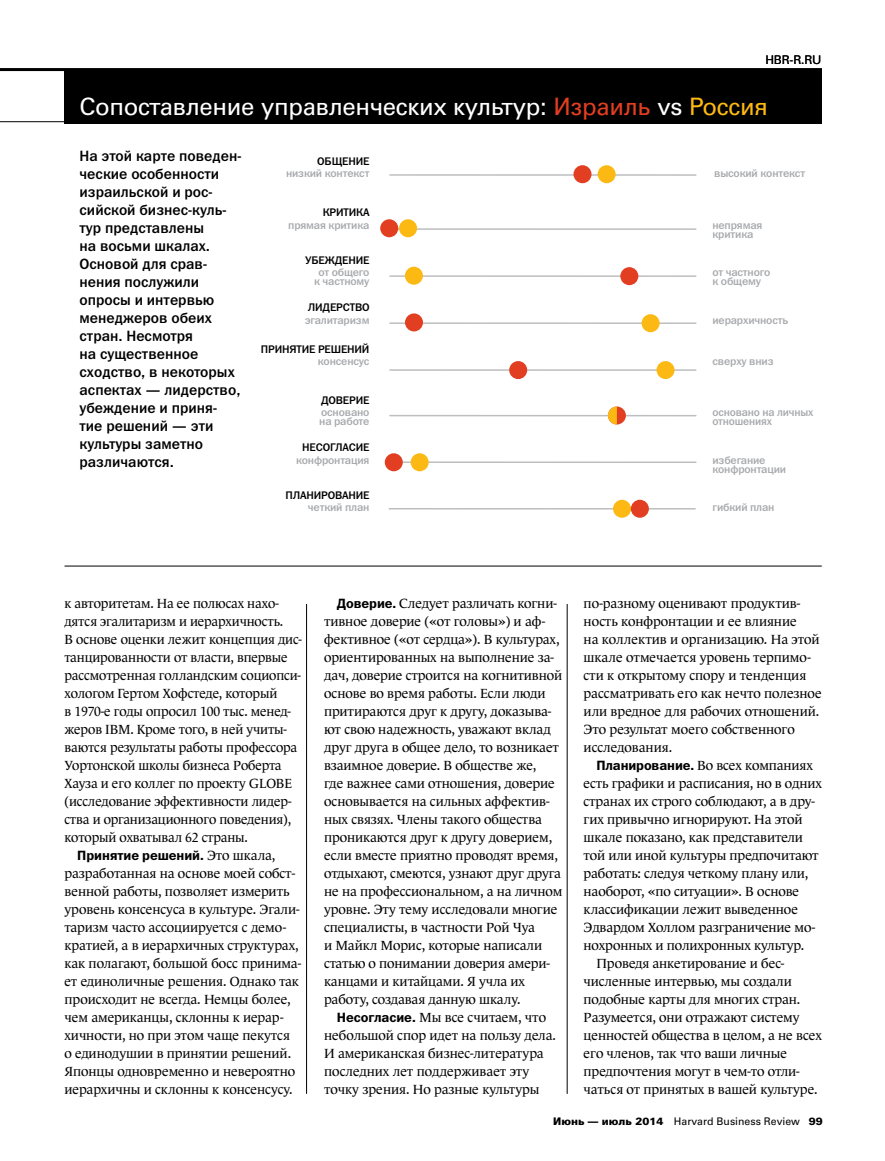
<style>
.page{position:relative;width:885px;height:1161px;background:#fff}
.page>*{position:absolute;margin:0;border:0;box-sizing:border-box;transform-origin:0 0}
.t1{font:24px "Univers Cyr";letter-spacing:-.015em;color:#fff}
.t2{font:18px "Univers Cyr";letter-spacing:.01em;color:#fff}
.t3{font:15px/18px "Franklin Gothic Medium C";color:#000}
.t4{font:13.5px/18px "Le Monde Journal";letter-spacing:-.01em;color:#000}
.t5{font:13.5px "Franklin Gothic Demi C";letter-spacing:-.005em;color:#000}
.t6{font:12px "Univers Cyr";color:#000}
.t7{font:11.1px/9px "Franklin Gothic Medium C";letter-spacing:-.015em;color:#a7a9ac}
.t8{font:11.1px "Franklin Gothic Medium C";letter-spacing:-.015em;color:#000}
.t9{font:10.5px "Univers Cyr";color:#000}
.s1{color:#e23e21}
.s2{color:#fdb913}
.s3{font-family:"Le Monde Journal"}
.s4{font-family:"Franklin Gothic Demi C"}
.s5{font-weight:900}
</style>
<div class="page">
<hr style="left:566px;top:604px;width:1px;height:490px;background:#000">
<hr style="left:306px;top:604px;width:1px;height:490px;background:#000">
<div style="left:64px;top:70px;width:757px;height:54px;background:#000"></div>
<hr style="left:390px;top:174px;width:305px;height:2px;background:#bcbec0">
<div style="left:573px;top:165px;width:18px;height:18px;background:#e23e21;border-radius:50%"></div>
<div style="left:597px;top:165px;width:18px;height:18px;background:#fdb913;border-radius:50%"></div>
<hr style="left:390px;top:228px;width:305px;height:2px;background:#bcbec0">
<div style="left:380px;top:219px;width:18px;height:18px;background:#e23e21;border-radius:50%"></div>
<div style="left:399px;top:219px;width:18px;height:18px;background:#fdb913;border-radius:50%"></div>
<hr style="left:390px;top:275px;width:305px;height:2px;background:#bcbec0">
<div style="left:405px;top:267px;width:18px;height:18px;background:#fdb913;border-radius:50%"></div>
<div style="left:620px;top:267px;width:18px;height:18px;background:#e23e21;border-radius:50%"></div>
<hr style="left:390px;top:322px;width:305px;height:2px;background:#bcbec0">
<div style="left:405px;top:313px;width:18px;height:18px;background:#e23e21;border-radius:50%"></div>
<div style="left:641px;top:314px;width:18px;height:18px;background:#fdb913;border-radius:50%"></div>
<hr style="left:390px;top:369px;width:305px;height:2px;background:#bcbec0">
<div style="left:509px;top:361px;width:18px;height:18px;background:#e23e21;border-radius:50%"></div>
<div style="left:656px;top:361px;width:18px;height:18px;background:#fdb913;border-radius:50%"></div>
<hr style="left:390px;top:461px;width:305px;height:2px;background:#bcbec0">
<div style="left:385px;top:453px;width:18px;height:18px;background:#e23e21;border-radius:50%"></div>
<div style="left:410px;top:453px;width:18px;height:18px;background:#fdb913;border-radius:50%"></div>
<hr style="left:389px;top:508px;width:306px;height:1px;background:#bcbec0">
<div style="left:613px;top:500px;width:18px;height:18px;background:#fdb913;border-radius:50%"></div>
<div style="left:630px;top:500px;width:18px;height:18px;background:#e23e21;border-radius:50%"></div>
<hr style="left:390px;top:415px;width:305px;height:1px;background:#bcbec0">
<hr style="left:64px;top:566px;width:757px;height:1px;background:#000">
<svg style="left:608px;top:406px;width:18px;height:18px"></svg>
<svg style="left:608px;top:406px;width:8px;height:18px"></svg>
<hr style="left:0;top:68px;width:821px;height:3px;background:#000">
<hr style="left:0;top:121px;width:821px;height:1px;background:#000">
<p class="t6" style="left:765px;top:52px;width:58px">hbrbr-R.ru</p>
<h1 class="t1" style="left:80px;top:92px;width:689px">Сопоставление управленческих культур: <span class="s1">Израиль</span> vs <span class="s2">Россия</span></h1>
<p class="t8" style="left:317px;top:155px;width:54px">ОБЩЕНИЕ</p>
<h2 class="t2" style="left:452px;top:99px;width:138px">Подчеркивайте</h2>
<p class="t3" style="left:80px;top:146px;width:163px">На этой карте поведен&shy;ческие особенности израильской и рос&shy;сийской бизнес-куль&shy;тур представлены<br>на восьми шкалах.<br>Основой для срав&shy;нения послужили опросы и интервью менеджеров обеих стран. Несмотря<br>на существенное сходство, в некоторых аспектах — лидерство, убеждение и приня&shy;тие решений — эти культуры заметно различаются.</p>
<p class="t7" style="left:286px;top:169px;width:85px">низкий контекст</p>
<p class="t7" style="left:714px;top:169px;width:93px">высокий контекст</p>
<p class="t8" style="left:322px;top:206px;width:48px">КРИТИКА</p>
<p class="t7" style="left:288px;top:220px;width:83px">прямая критика</p>
<p class="t7" style="left:712px;top:220px;width:51px">непрямая критика</p>
<p class="t8" style="left:305px;top:254px;width:66px">УБЕЖДЕНИЕ</p>
<p class="t7" style="left:314px;top:268px;width:57px;text-align:center">от общего к частному</p>
<p class="t7" style="left:712px;top:268px;width:59px">от частного к общему</p>
<p class="t8" style="left:308px;top:301px;width:63px">ЛИДЕРСТВО</p>
<p class="t7" style="left:712px;top:315px;width:77px">иерархичность</p>
<p class="t7" style="left:305px;top:315px;width:66px">эгалитаризм</p>
<p class="t8" style="left:261px;top:343px;width:110px">ПРИНЯТИЕ РЕШЕНИЙ</p>
<p class="t7" style="left:318px;top:357px;width:53px">консенсус</p>
<p class="t7" style="left:712px;top:357px;width:63px">сверху вниз</p>
<p class="t8" style="left:321px;top:394px;width:50px">ДОВЕРИЕ</p>
<p class="t7" style="left:712px;top:408px;width:102px">основано на личных отношениях</p>
<p class="t7" style="left:319px;top:408px;width:52px">основано на работе</p>
<p class="t8" style="left:302px;top:441px;width:69px">НЕСОГЛАСИЕ</p>
<p class="t7" style="left:712px;top:455px;width:75px">избегание конфронтации</p>
<p class="t7" style="left:296px;top:455px;width:75px">конфронтация</p>
<p class="t8" style="left:285px;top:489px;width:85px">ПЛАНИРОВАНИЕ</p>
<p class="t7" style="left:308px;top:503px;width:63px">четкий план</p>
<p class="t7" style="left:712px;top:503px;width:64px">гибкий план</p>
<p class="t4" style="left:64px;top:594px;width:239px">к авторитетам. На ее полюсах нахо&shy;дятся эгалитаризм и иерархичность.<br>В основе оценки лежит концепция дис&shy;танцированности от власти, впервые рассмотренная голландским социопси&shy;хологом Гертом Хофстеде, который<br>в 1970-е годы опросил 100 тыс. менед&shy;жеров IBM. Кроме того, в ней учиты&shy;ваются результаты работы профессора Уортонской школы бизнеса Роберта Хауза и его коллег по проекту GLOBE (исследование эффективности лидер&shy;ства и организационного поведения), который охватывал 62 страны.</p>
<p class="t5" style="left:77px;top:848px;width:199px">Принятие решений. <span class="s3">Это шкала,</span></p>
<p class="t4" style="left:64px;top:864px;width:238px">разработанная на основе моей собст&shy;венной работы, позволяет измерить уровень консенсуса в культуре. Эгали&shy;таризм часто ассоциируется с демо&shy;кратией, а в иерархичных структурах, как полагают, большой босс принима&shy;ет единоличные решения. Однако так происходит не всегда. Немцы более, чем американцы, склонны к иерар&shy;хичности, но при этом чаще пекутся<br>о единодушии в принятии решений.<br>Японцы одновременно и невероятно иерархичны и склонны к консенсусу.</p>
<p class="t4" style="left:324px;top:594px;width:240px;text-indent:13px"><span class="s4">Доверие.</span> Следует различать когни&shy;тивное доверие («от головы») и аф&shy;фективное («от сердца»). В культурах, ориентированных на выполнение за&shy;дач, доверие строится на когнитивной основе во время работы. Если люди притираются друг к другу, доказыва&shy;ют свою надежность, уважают вклад друг друга в общее дело, то возникает взаимное доверие. В обществе же,<br>где важнее сами отношения, доверие основывается на сильных аффектив&shy;ных связях. Члены такого общества проникаются друг к другу доверием, если вместе приятно проводят время, отдыхают, смеются, узнают друг друга не на профессиональном, а на личном уровне. Эту тему исследовали многие специалисты, в частности Рой Чуа<br>и Майкл Морис, которые написали статью о понимании доверия амери&shy;канцами и китайцами. Я учла их работу, создавая данную шкалу.</p>
<p class="t4" style="left:324px;top:1008px;width:233px;text-indent:13px"><span class="s4">Несогласие.</span> Мы все считаем, что небольшой спор идет на пользу дела.<br>И американская бизнес-литература последних лет поддерживает эту точку зрения. Но разные культуры</p>
<p class="t4" style="left:583px;top:594px;width:240px">по-разному оценивают продуктив&shy;ность конфронтации и ее влияние<br>на коллектив и организацию. На этой шкале отмечается уровень терпимо&shy;сти к открытому спору и тенденция рассматривать его как нечто полезное или вредное для рабочих отношений.<br>Это результат моего собственного исследования.</p>
<p class="t4" style="left:596px;top:756px;width:218px"><span class="s4">Планирование.</span> Во всех компаниях</p>
<p class="t4" style="left:583px;top:774px;width:240px">есть графики и расписания, но в одних</p>
<p class="t4" style="left:583px;top:792px;width:233px">странах их строго соблюдают, а в дру-</p>
<p class="t4" style="left:583px;top:810px;width:220px">гих привычно игнорируют. На этой</p>
<p class="t4" style="left:583px;top:828px;width:221px">шкале показано, как представители</p>
<p class="t4" style="left:583px;top:846px;width:236px">той или иной культуры предпочитают</p>
<p class="t4" style="left:583px;top:864px;width:226px">работать: следуя четкому плану или,</p>
<p class="t4" style="left:583px;top:882px;width:217px">наоборот, «по ситуации». В основе</p>
<p class="t4" style="left:583px;top:900px;width:216px">классификации лежит выведенное</p>
<p class="t4" style="left:583px;top:918px;width:233px">Эдвардом Холлом разграничение мо-</p>
<p class="t4" style="left:583px;top:936px;width:222px">нохронных и полихронных культур.</p>
<p class="t4" style="left:596px;top:954px;width:189px">Проведя анкетирование и бес-</p>
<p class="t4" style="left:583px;top:972px;width:210px">численные интервью, мы создали</p>
<p class="t4" style="left:583px;top:990px;width:218px">подобные карты для многих стран.</p>
<p class="t4" style="left:583px;top:1008px;width:217px">Разумеется, они отражают систему</p>
<p class="t4" style="left:583px;top:1026px;width:240px">ценностей общества в целом, а не всех</p>
<p class="t4" style="left:583px;top:1044px;width:205px">его членов, так что ваши личные</p>
<p class="t4" style="left:583px;top:1062px;width:217px">предпочтения могут в чем-то отли-</p>
<p class="t4" style="left:583px;top:1080px;width:235px">чаться от принятых в вашей культуре.</p>
<p class="t9" style="left:553px;top:1114px;width:271px"><span class="s5">Июнь — июль 2014</span> Harvard Business Review <span class="s5">99</span></p>
</div>
